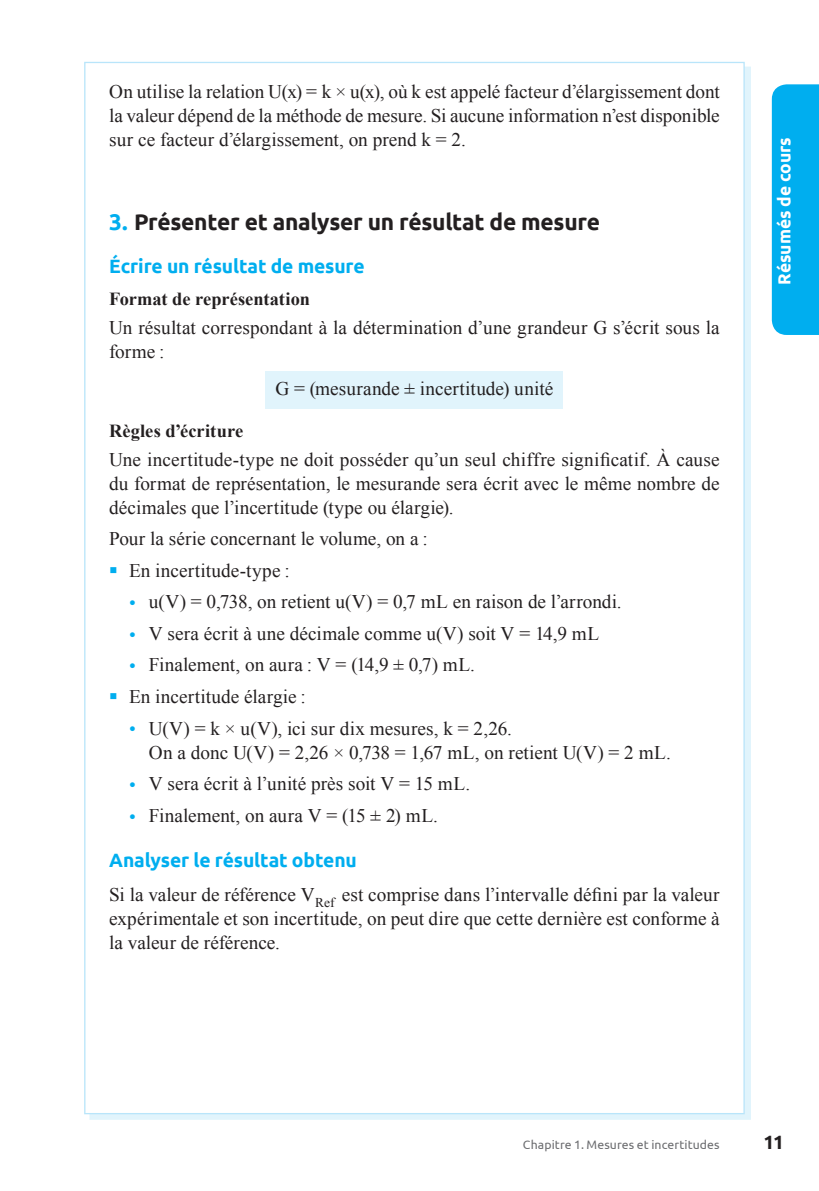
<style>
.page{position:relative;width:819px;height:1191px;background:#fff}
.page>*{position:absolute;margin:0;border:0;box-sizing:border-box;transform-origin:0 0}
.t1{font:700 22.75px "Ubuntu";letter-spacing:-.01em;color:#231f20}
.t2{font:19.25px/24.2px "Times New Roman";color:#231f20}
.t3{font:700 19.25px "Ubuntu";letter-spacing:-.005em;color:#00aeef}
.t4{font:700 19.25px "Ubuntu";color:#231f20}
.t5{font:700 18.38px "Times New Roman";color:#231f20}
.t6{font:700 17.5px "Ubuntu";letter-spacing:-.005em;color:#fff}
.t7{font:12.25px "Ubuntu";letter-spacing:.01em;color:#6c6d70}
.s1{color:#00aeef}
</style>
<div class="page">
<div style="left:84px;top:62px;width:660px;height:1052px;background:#fff;border:1px solid #b9e5fa"></div>
<div style="left:265px;top:371px;width:298px;height:38px;background:#e1f4fc"></div>
<svg style="left:771px;top:84px;width:48px;height:251px;background:#0fb2ef"></svg>
<p class="t2" style="left:109px;top:79px;width:612px;text-align:justify">On utilise la relation U(x) = k × u(x), où k est appelé facteur d’élargissement dont la valeur dépend de la méthode de mesure. Si aucune information n’est disponible sur ce facteur d’élargissement, on prend k = 2.</p>
<p class="t1" style="left:109px;top:208px;width:492px"><span class="s1">3.</span> Présenter et analyser un résultat de mesure</p>
<p class="t3" style="left:109px;top:255px;width:257px">Écrire un résultat de mesure</p>
<p class="t5" style="left:109px;top:286px;width:202px">Format de représentation</p>
<p class="t2" style="left:109px;top:315px;width:612px">Un résultat correspondant à la détermination d’une grandeur G s’écrit sous la forme :</p>
<p class="t2" style="left:275px;top:376px;width:279px">G = (mesurande ± incertitude) unité</p>
<p class="t5" style="left:109px;top:418px;width:136px">Règles d’écriture</p>
<p class="t2" style="left:109px;top:447px;width:612px;text-align:justify">Une incertitude-type ne doit posséder qu’un seul chiffre significatif. À cause du format de représentation, le mesurande sera écrit avec le même nombre de décimales que l’incertitude (type ou élargie).</p>
<p class="t2" style="left:129px;top:523px;width:300px;line-height:31.5px;text-indent:-20px">Pour la série concernant le volume, on a :<br>En incertitude-type :</p>
<p class="t2" style="left:129px;top:589px;width:494px"><span class="s1">•</span> u(V) = 0,738, on retient u(V) = 0,7 mL en raison de l’arrondi.</p>
<p class="t2" style="left:129px;top:621px;width:471px"><span class="s1">•</span> V sera écrit à une décimale comme u(V) soit V = 14,9 mL</p>
<p class="t2" style="left:129px;top:649px;width:347px;line-height:31.5px"><span class="s1">•</span> Finalement, on aura : V = (14,9 ± 0,7) mL.<br>En incertitude élargie :</p>
<p class="t2" style="left:149px;top:715px;width:523px;text-indent:-20px"><span class="s1">•</span> U(V) = k × u(V), ici sur dix mesures, k = 2,26.<br>On a donc U(V) = 2,26 × 0,738 = 1,67 mL, on retient U(V) = 2 mL.</p>
<p class="t2" style="left:129px;top:771px;width:342px"><span class="s1">•</span> V sera écrit à l’unité près soit V = 15 mL.</p>
<p class="t2" style="left:129px;top:803px;width:310px"><span class="s1">•</span> Finalement, on aura V = (15 ± 2) mL.</p>
<p class="t3" style="left:109px;top:848px;width:249px">Analyser le résultat obtenu</p>
<p class="t2" style="left:109px;top:882px;width:612px;text-align:justify">Si la valeur de référence V<sub>Ref</sub> est comprise dans l’intervalle défini par la valeur expérimentale et son incertitude, on peut dire que cette dernière est conforme à la valeur de référence.</p>
<p class="t6" style="left:773px;top:285px;width:149px;rotate:-90deg">Résumés de cours</p>
<p class="t7" style="left:523px;top:1137px;width:198px">Chapitre 1. Mesures et incertitudes</p>
<p class="t4" style="left:763px;top:1130px;width:22px">11</p>
</div>
